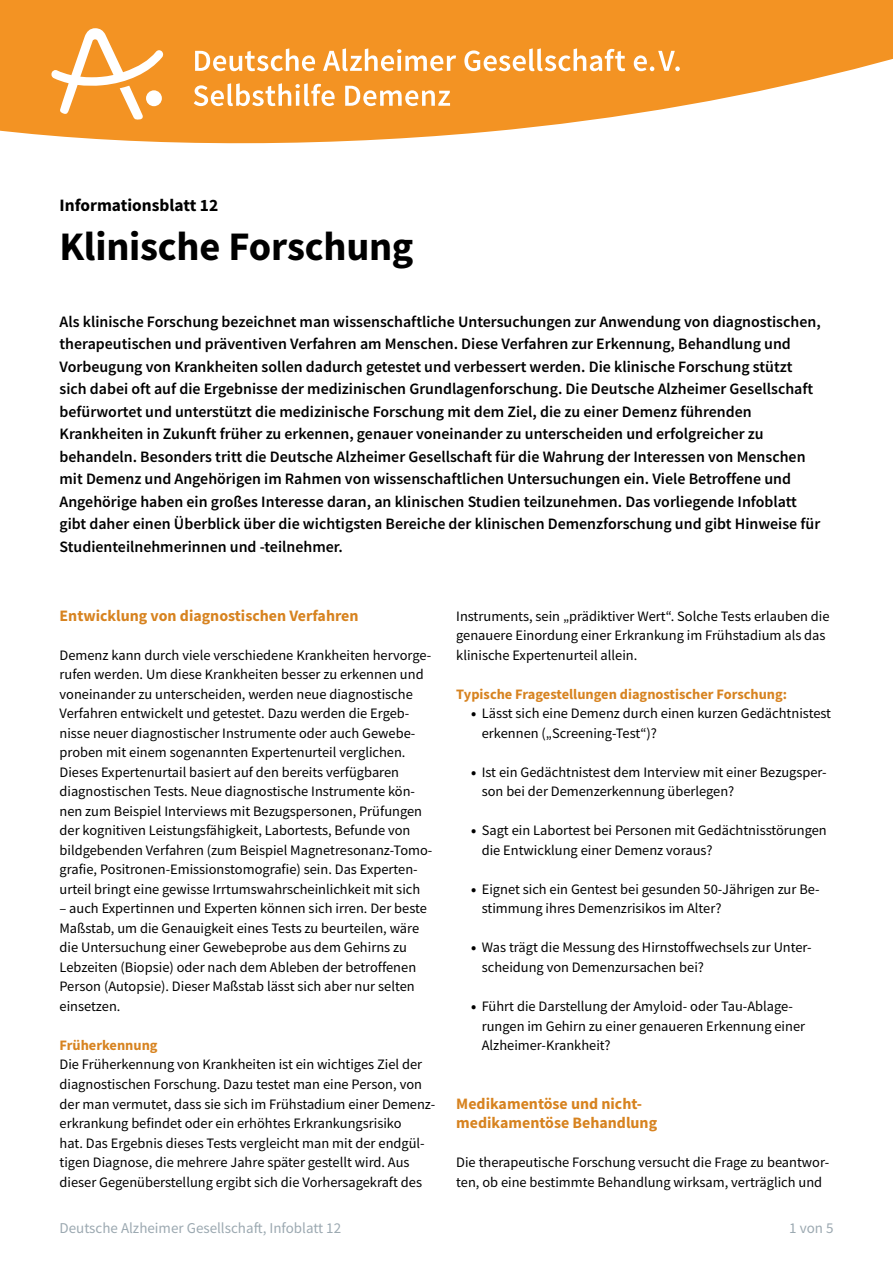
<style>
.page{position:relative;width:893px;height:1263px;background:#fff}
.page>*{position:absolute;margin:0;border:0;box-sizing:border-box;transform-origin:0 0}
.Headline_27{font:700 40.5px "Source Sans Pro";letter-spacing:-.005em;color:#000}
.t1{font:700 17.4px "Source Sans Pro";color:#000}
.zusammenfassung{font:600 15.9px/22.5px "Source Sans Pro";color:#000}
.Zwischenüberschrift{font:700 15.9px/19.5px "Source Sans Pro";color:#d78320}
.t2{font:15px "Source Sans Pro";color:#9ca9b1}
.fließtext_ohne-Absta{font:14.4px/19.5px "Source Sans Pro";color:#000}
.fließtext_ohne_3tren{font:14.4px/19.5px "Source Sans Pro";color:#000}
.Zwischenüberschrift-2{font:700 14.4px "Source Sans Pro";color:#d78320}
.s1{font-weight:900}
</style>
<div class="page">
<svg style="left:0;top:0;width:893px;height:143px;fill:#f39323"></svg>
<svg style="left:51px;top:28px;width:112px;height:92px"></svg>
<svg style="left:195px;top:48px;width:120px;height:23px"></svg>
<svg style="left:323px;top:48px;width:133px;height:23px"></svg>
<svg style="left:464px;top:48px;width:161px;height:23px"></svg>
<svg style="left:634px;top:51px;width:46px;height:20px"></svg>
<svg style="left:194px;top:83px;width:141px;height:23px"></svg>
<svg style="left:345px;top:86px;width:105px;height:20px"></svg>
<p class="t1" style="left:60px;top:194px;width:160px">Informationsblatt 12</p>
<p class="Headline_27" style="left:60px;top:219px;width:355px">Klinische Forschung</p>
<p class="zusammenfassung" style="left:60px;top:310px;width:763px">Als klinische Forschung bezeichnet man wissenschaftliche Untersuchungen zur Anwendung von diagnostischen, therapeutischen und präventiven Verfahren am Menschen. Diese Verfahren zur Erkennung, Behandlung und Vorbeugung von Krankheiten sollen dadurch getestet und verbessert werden. Die klinische Forschung stützt sich dabei oft auf die Ergebnisse der medizinischen Grundlagenforschung. Die Deutsche Alzheimer Gesellschaft befürwortet und unterstützt die medizinische Forschung mit dem Ziel, die zu einer Demenz führenden Krankheiten in Zukunft früher zu erkennen, genauer voneinander zu unterscheiden und erfolgreicher zu behandeln. Besonders tritt die Deutsche Alzheimer Gesellschaft für die Wahrung der Interessen von Menschen mit Demenz und Angehörigen im Rahmen von wissenschaftlichen Untersuchungen ein. Viele Betroffene und Angehörige haben ein großes Interesse daran, an klinischen Studien teilzunehmen. Das vorliegende Infoblatt gibt daher einen Überblick über die wichtigsten Bereiche der klinischen Demenzforschung und gibt Hinweise für Studienteilnehmerinnen und -teilnehmer.</p>
<p class="Zwischenüberschrift" style="left:60px;top:606px;width:301px">Entwicklung von diagnostischen Verfahren</p>
<p class="fließtext_ohne-Absta" style="left:60px;top:645px;width:373px">Demenz kann durch viele verschiedene Krankheiten hervorge&shy;rufen werden. Um diese Krankheiten besser zu erkennen und voneinander zu unterscheiden, werden neue diagnostische Verfahren entwickelt und getestet. Dazu werden die Ergeb&shy;nisse neuer diagnostischer Instrumente oder auch Gewebe&shy;proben mit einem sogenannten Expertenurteil verglichen.<br>Dieses Expertenurtail basiert auf den bereits verfügbaren diagnostischen Tests. Neue diagnostische Instrumente kön&shy;nen zum Beispiel Interviews mit Bezugspersonen, Prüfungen der kognitiven Leistungsfähigkeit, Labortests, Befunde von bildgebenden Verfahren (zum Beispiel Magnetresonanz-Tomo&shy;grafie, Positronen-Emissionstomografie) sein. Das Experten&shy;urteil bringt eine gewisse Irrtumswahrscheinlichkeit mit sich</p>
<p class="fließtext_ohne-Absta" style="left:60px;top:899px;width:369px">– auch Expertinnen und Experten können sich irren. Der beste Maßstab, um die Genauigkeit eines Tests zu beurteilen, wäre die Untersuchung einer Gewebeprobe aus dem Gehirns zu Lebzeiten (Biopsie) oder nach dem Ableben der betroffenen Person (Autopsie). Dieser Maßstab lässt sich aber nur selten einsetzen.</p>
<p class="Zwischenüberschrift-2" style="left:60px;top:1035px;width:100px">Früherkennung</p>
<p class="fließtext_ohne_3tren" style="left:60px;top:1055px;width:376px">Die Früherkennung von Krankheiten ist ein wichtiges Ziel der diagnostischen Forschung. Dazu testet man eine Person, von der man vermutet, dass sie sich im Frühstadium einer Demenz&shy;erkrankung befindet oder ein erhöhtes Erkrankungsrisiko<br>hat. Das Ergebnis dieses Tests vergleicht man mit der endgül&shy;tigen Diagnose, die mehrere Jahre später gestellt wird. Aus dieser Gegenüberstellung ergibt sich die Vorhersagekraft des</p>
<p class="fließtext_ohne_3tren" style="left:456px;top:606px;width:375px">Instruments, sein „prädiktiver Wert“. Solche Tests erlauben die genauere Einordung einer Erkrankung im Frühstadium als das klinische Expertenurteil allein.</p>
<p class="Zwischenüberschrift-2" style="left:456px;top:684px;width:332px">Typische Fragestellungen diagnostischer Forschung:</p>
<p class="fließtext_ohne-Absta" style="left:482px;top:704px;width:351px;text-indent:-11px"><span class="s1">•</span> Lässt sich eine Demenz durch einen kurzen Gedächtnistest erkennen („Screening-Test“)?</p>
<p class="fließtext_ohne-Absta" style="left:482px;top:762px;width:346px;text-indent:-11px"><span class="s1">•</span> Ist ein Gedächtnistest dem Interview mit einer Bezugsper&shy;son bei der Demenzerkennung überlegen?</p>
<p class="fließtext_ohne-Absta" style="left:482px;top:821px;width:346px;text-indent:-11px"><span class="s1">•</span> Sagt ein Labortest bei Personen mit Gedächtnisstörungen die Entwicklung einer Demenz voraus?</p>
<p class="fließtext_ohne-Absta" style="left:482px;top:879px;width:339px;text-indent:-11px"><span class="s1">•</span> Eignet sich ein Gentest bei gesunden 50-Jährigen zur Be&shy;stimmung ihres Demenzrisikos im Alter?</p>
<p class="fließtext_ohne-Absta" style="left:482px;top:938px;width:331px;text-indent:-11px"><span class="s1">•</span> Was trägt die Messung des Hirnstoffwechsels zur Unter&shy;scheidung von Demenzursachen bei?</p>
<p class="fließtext_ohne-Absta" style="left:482px;top:996px;width:325px;text-indent:-11px"><span class="s1">•</span> Führt die Darstellung der Amyloid- oder Tau-Ablage&shy;rungen im Gehirn zu einer genaueren Erkennung einer<br>Alzheimer-Krankheit?</p>
<p class="Zwischenüberschrift" style="left:456px;top:1093px;width:202px">Medikamentöse und nicht&shy;medikamentöse Behandlung</p>
<p class="fließtext_ohne-Absta" style="left:456px;top:1152px;width:374px">Die therapeutische Forschung versucht die Frage zu beantwor&shy;ten, ob eine bestimmte Behandlung wirksam, verträglich und</p>
<p class="t2" style="left:60px;top:1219px;width:283px">Deutsche Alzheimer Gesellschaft, Infoblatt 12</p>
<p class="t2" style="left:789px;top:1219px;width:46px">1 von 5</p>
</div>
